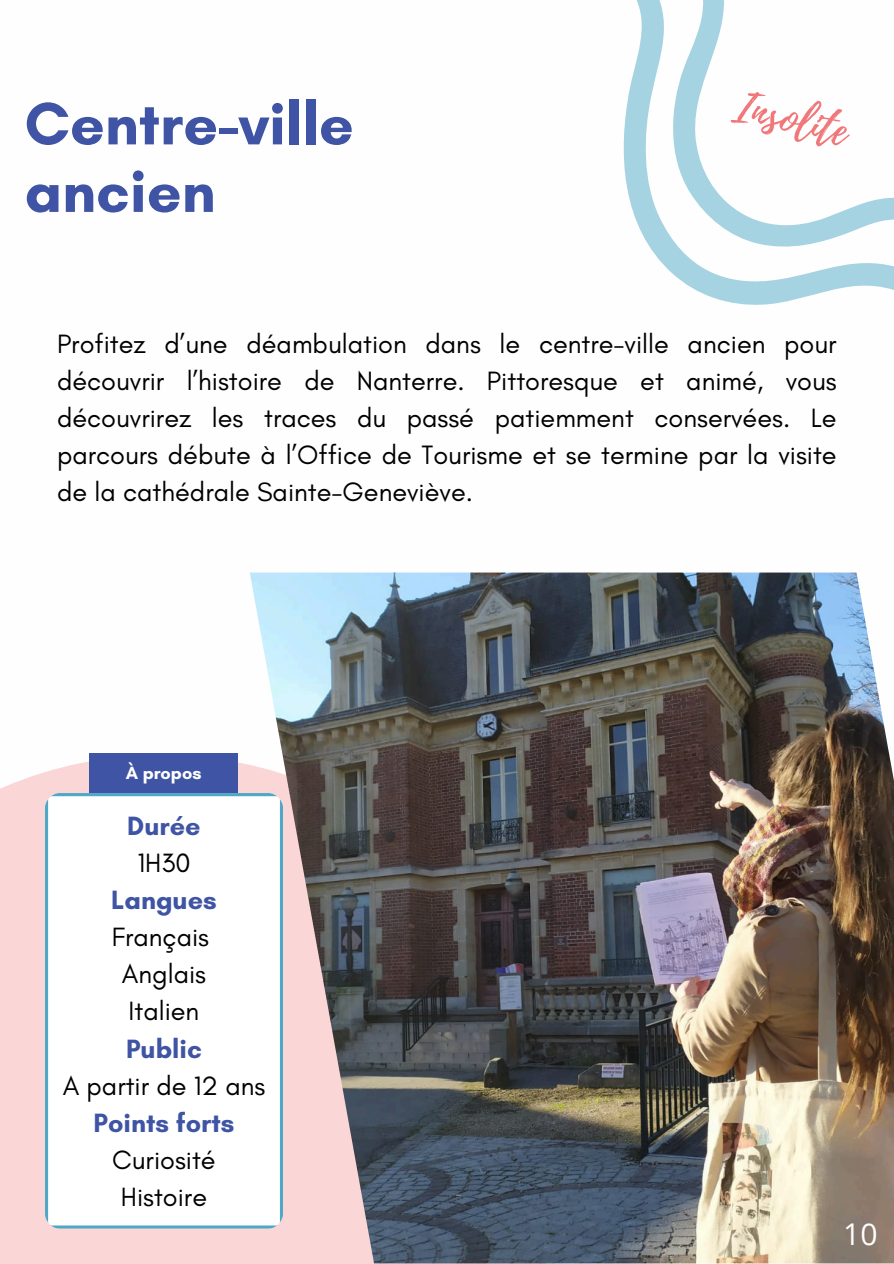
<style>
.page{position:relative;width:894px;height:1264px;background:#fff}
.page>*{position:absolute;margin:0;border:0;box-sizing:border-box;transform-origin:0 0}
.t1{font:700 60.9px/67.5px "Glacial Indifference";color:#3f54a4}
.t2{font:43.5px "Playlist Script";color:#f1787a}
.t3{font:30px "Open Sans";color:#fefefe}
.t4{font:27px/37px "Glacial Indifference";color:#000;text-align:center}
.t5{font:700 18px "Glacial Indifference";color:#fff}
.s1{font-weight:700;color:#3f54a4}
</style>
<div class="page">
<svg style="left:623px;top:0;width:20px;height:235px;fill:#a6d3e2"></svg>
<svg style="left:643px;top:0;width:250px;height:305px"></svg>
<div style="left:0;top:755px;width:561px;height:508px;background:#fad6d6"></div>
<img style="left:250px;top:572px;width:643px;height:691px">
<div style="left:89px;top:753px;width:149px;height:40px;background:#3f54a4"></div>
<div style="left:45px;top:793px;width:238px;height:435px;background:#fff"></div>
<p class="t1" style="left:25px;top:89px;width:330px">Centre-ville ancien</p>
<h4 class="t2" style="left:741px;top:75px;width:117px;rotate:13deg">Insolite</h4>
<p class="t4" style="left:57px;top:324px;width:780px;text-align:justify">Profitez d’une déambulation dans le centre-ville ancien pour découvrir l’histoire de Nanterre. Pittoresque et animé, vous découvrirez les traces du passé patiemment conservées. Le parcours débute à l’Office de Tourisme et se termine par la visite de la cathédrale Sainte-Geneviève.</p>
<h2 class="t5" style="left:126px;top:761px;width:77px">À propos</h2>
<h1 class="t4" style="left:63px;top:807px;width:204px"><span class="s1">Durée<br></span>1H30<br><span class="s1">Langues<br></span>Français<br>Anglais<br>Italien<br><span class="s1">Public<br></span>A partir de 12 ans<br><span class="s1">Points forts<br></span>Curiosité<br>Histoire</h1>
<p class="t3" style="left:842px;top:1212px;width:36px">10</p>
</div>
